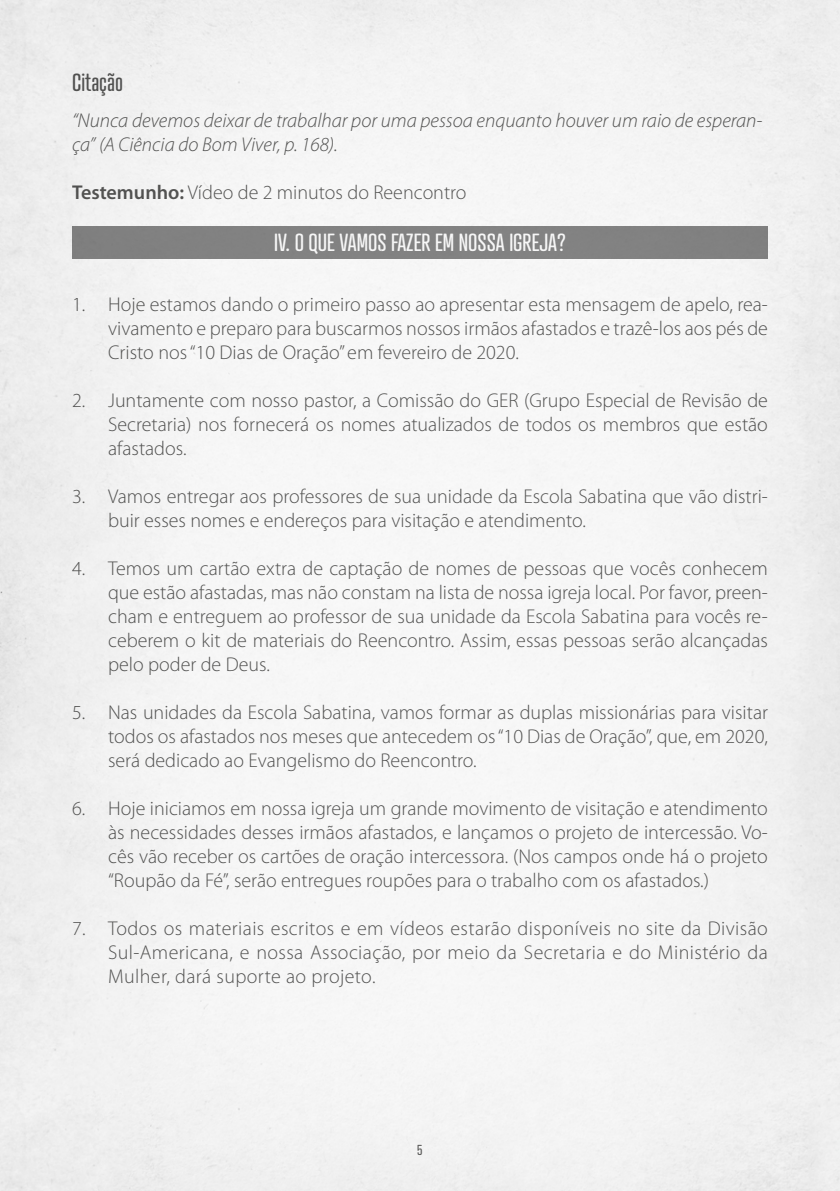
<style>
.page{position:relative;width:840px;height:1191px;background:#fff}
.page>*{position:absolute;margin:0;border:0;box-sizing:border-box;transform-origin:0 0}
.t1{font:24px "Atrament";color:#fff}
.t2{font:24px "Atrament";color:#575756}
.t3{font:300 20px/24px "Myriad Pro";color:#575756;text-align:justify}
.t4{font:italic 300 20px/24px "Myriad Pro";color:#575756}
.t5{font:14px "Atrament";color:#575756}
.s1{font-weight:600}
</style>
<div class="page">
<div style="left:72px;top:226px;width:695px;height:33px;background:#878787"></div>
<p class="t2" style="left:72px;top:68px;width:52px">Citação</p>
<p class="t4" style="left:72px;top:108px;width:691px">“Nunca devemos deixar de trabalhar por uma pessoa enquanto houver um raio de esperan&shy;ça” (A Ciência do Bom Viver, p. 168).</p>
<p class="t3" style="left:72px;top:180px;width:396px"><span class="s1">Testemunho:</span> Vídeo de 2 minutos do Reencontro</p>
<p class="t1" style="left:274px;top:228px;width:293px">IV. O QUE VAMOS FAZER EM NOSSA IGREJA?</p>
<p class="t3" style="left:108px;top:292px;width:661px;text-indent:-36px">1. Hoje estamos dando o primeiro passo ao apresentar esta mensagem de apelo, rea&shy;vivamento e preparo para buscarmos nossos irmãos afastados e trazê-los aos pés de Cristo nos “10 Dias de Oração” em fevereiro de 2020.</p>
<p class="t3" style="left:108px;top:388px;width:661px;text-indent:-36px">2. Juntamente com nosso pastor, a Comissão do GER (Grupo Especial de Revisão de Secretaria) nos fornecerá os nomes atualizados de todos os membros que estão afastados.</p>
<p class="t3" style="left:108px;top:484px;width:661px;text-indent:-36px">3. Vamos entregar aos professores de sua unidade da Escola Sabatina que vão distri&shy;buir esses nomes e endereços para visitação e atendimento.</p>
<p class="t3" style="left:108px;top:556px;width:661px;text-indent:-36px">4. Temos um cartão extra de captação de nomes de pessoas que vocês conhecem que estão afastadas, mas não constam na lista de nossa igreja local. Por favor, preen&shy;cham e entreguem ao professor de sua unidade da Escola Sabatina para vocês re&shy;ceberem o kit de materiais do Reencontro. Assim, essas pessoas serão alcançadas pelo poder de Deus.</p>
<p class="t3" style="left:108px;top:700px;width:661px;text-indent:-36px">5. Nas unidades da Escola Sabatina, vamos formar as duplas missionárias para visitar todos os afastados nos meses que antecedem os “10 Dias de Oração”, que, em 2020, será dedicado ao Evangelismo do Reencontro.</p>
<p class="t3" style="left:108px;top:796px;width:661px;text-indent:-36px">6. Hoje iniciamos em nossa igreja um grande movimento de visitação e atendimento às necessidades desses irmãos afastados, e lançamos o projeto de intercessão. Vo&shy;cês vão receber os cartões de oração intercessora. (Nos campos onde há o projeto “Roupão da Fé”, serão entregues roupões para o trabalho com os afastados.)</p>
<p class="t3" style="left:108px;top:916px;width:661px;text-indent:-36px">7. Todos os materiais escritos e em vídeos estarão disponíveis no site da Divisão Sul-Americana, e nossa Associação, por meio da Secretaria e do Ministério da Mulher, dará suporte ao projeto.</p>
<p class="t5" style="left:417px;top:1141px;width:7px">5</p>
</div>
